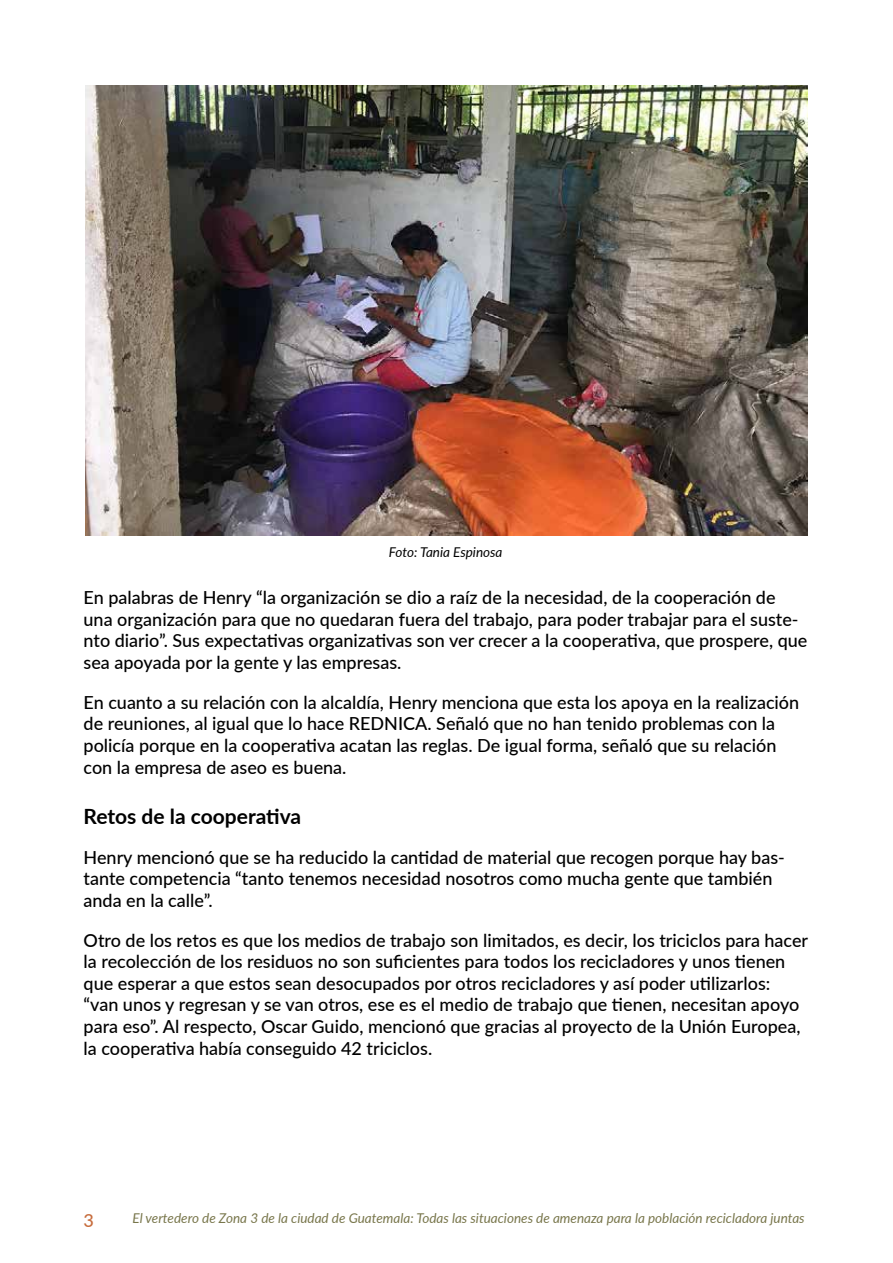
<style>
.page{position:relative;width:893px;height:1263px;background:#fff}
.page>*{position:absolute;margin:0;border:0;box-sizing:border-box;transform-origin:0 0}
.t1{font:700 21px "Lato";color:#000}
.t2{font:500 18px/21.6px "Lato";color:#000}
.t3{font:500 18px "Lato";color:#c76c3c}
.t4{font:italic 13.5px "Lato";color:#78764b}
.t5{font:italic 13.5px "Lato";color:#000}
</style>
<div class="page">
<img style="left:85px;top:85px;width:723px;height:451px">
<p class="t5" style="left:389px;top:547px;width:115px">Foto: Tania Espinosa</p>
<p class="t2" style="left:84px;top:586px;width:725px">En palabras de Henry “la organización se dio a raíz de la necesidad, de la cooperación de una organización para que no quedaran fuera del trabajo, para poder trabajar para el suste&shy;nto diario”. Sus expectativas organizativas son ver crecer a la cooperativa, que prospere, que sea apoyada por la gente y las empresas.</p>
<p class="t2" style="left:84px;top:691px;width:717px">En cuanto a su relación con la alcaldía, Henry menciona que esta los apoya en la realización de reuniones, al igual que lo hace REDNICA. Señaló que no han tenido problemas con la policía porque en la cooperativa acatan las reglas. De igual forma, señaló que su relación con la empresa de aseo es buena.</p>
<p class="t1" style="left:84px;top:801px;width:219px">Retos de la cooperativa</p>
<p class="t2" style="left:84px;top:846px;width:703px">Henry mencionó que se ha reducido la cantidad de material que recogen porque hay bas&shy;tante competencia “tanto tenemos necesidad nosotros como mucha gente que también anda en la calle”.</p>
<p class="t2" style="left:84px;top:928px;width:726px">Otro de los retos es que los medios de trabajo son limitados, es decir, los triciclos para hacer la recolección de los residuos no son suficientes para todos los recicladores y unos tienen que esperar a que estos sean desocupados por otros recicladores y así poder utilizarlos: “van unos y regresan y se van otros, ese es el medio de trabajo que tienen, necesitan apoyo para eso”. Al respecto, Oscar Guido, mencionó que gracias al proyecto de la Unión Europea, la cooperativa había conseguido 42 triciclos.</p>
<p class="t3" style="left:84px;top:1207px;width:12px">3</p>
<p class="t4" style="left:133px;top:1213px;width:674px">El vertedero de Zona 3 de la ciudad de Guatemala: Todas las situaciones de amenaza para la población recicladora juntas</p>
</div>
